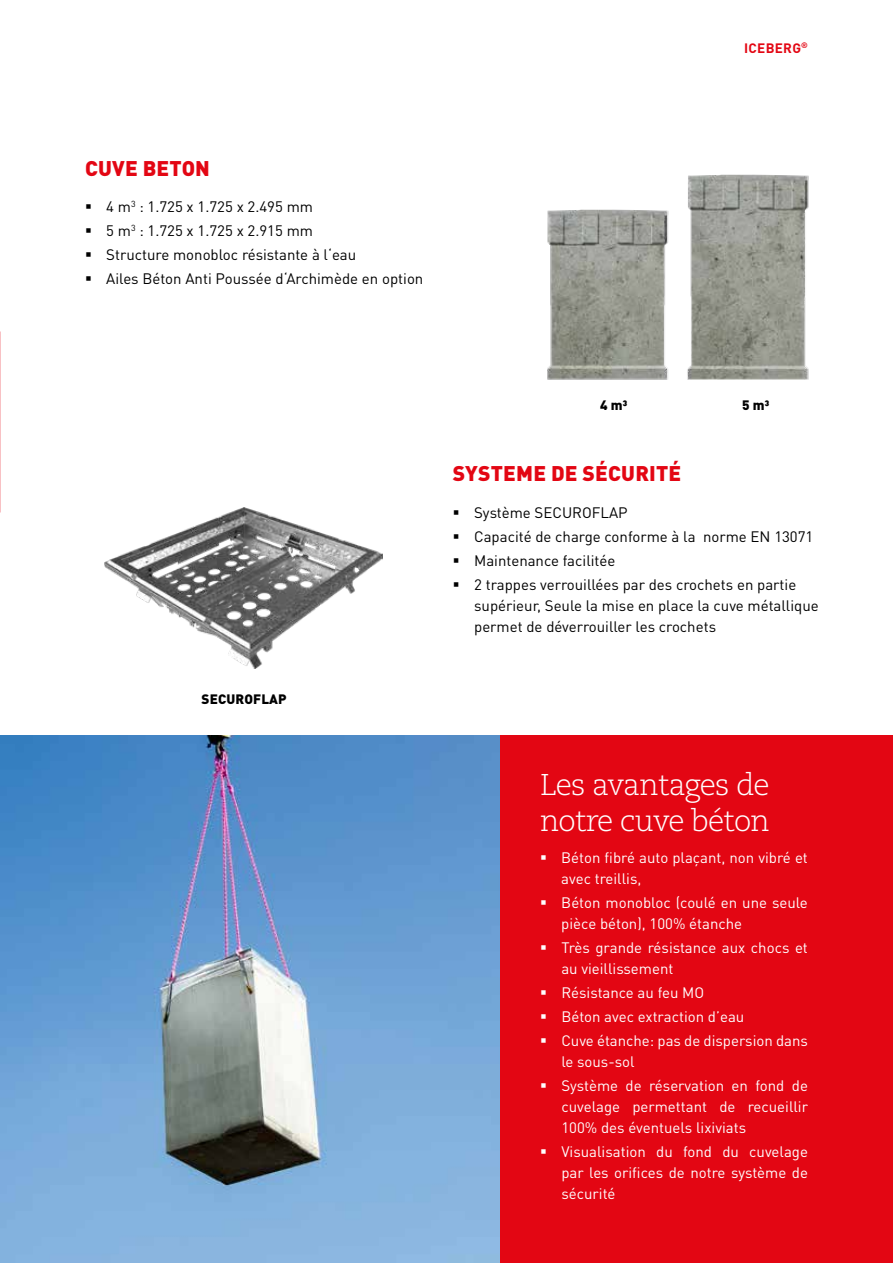
<style>
.page{position:relative;width:893px;height:1263px;background:#fff}
.page>*{position:absolute;margin:0;border:0;box-sizing:border-box;transform-origin:0 0}
.t1{font:300 30px/36px "Caecilia LT Std";letter-spacing:-.03em;color:#fff}
.t2{font:900 21px "DIN Pro";letter-spacing:.01em;color:#e30613}
.t3{font:15px/21px "DIN Pro";color:#fff}
.t4{font:15px/21px "DIN Pro";color:#000}
.t5{font:900 13.5px "DIN Pro";letter-spacing:.01em;color:#000}
.t6{font:700 13.5px "DIN Pro";letter-spacing:.02em;color:#e30613}
</style>
<div class="page">
<img style="left:547px;top:210px;width:24px;height:170px">
<img style="left:571px;top:174px;width:238px;height:206px">
<img style="left:105px;top:508px;width:277px;height:161px">
<div style="left:500px;top:736px;width:393px;height:527px;background:#e30613"></div>
<img style="left:0;top:736px;width:500px;height:527px">
<h2 class="t2" style="left:85px;top:154px;width:126px">CUVE BETON</h2>
<p class="t4" style="left:85px;top:196px;width:229px">▪ 4 m<sup>3</sup> : 1.725 x 1.725 x 2.495 mm</p>
<p class="t4" style="left:85px;top:220px;width:230px">▪ 5 m<sup>3</sup> : 1.725 x 1.725 x 2.915 mm</p>
<p class="t4" style="left:85px;top:244px;width:273px">▪ Structure monobloc résistante à l‘eau</p>
<p class="t4" style="left:85px;top:268px;width:340px">▪ Ailes Béton Anti Poussée d‘Archimède en option</p>
<p class="t6" style="left:744px;top:39px;width:65px">ICEBERG<sup>®</sup></p>
<p class="t5" style="left:202px;top:690px;width:87px">SECUROFLAP</p>
<p class="t5" style="left:600px;top:396px;width:29px">4 m³</p>
<p class="t5" style="left:742px;top:396px;width:29px">5 m³</p>
<h2 class="t2" style="left:453px;top:459px;width:230px">SYSTEME DE SÉCURITÉ</h2>
<p class="t4" style="left:453px;top:501px;width:176px">▪ Système SECUROFLAP</p>
<p class="t4" style="left:453px;top:525px;width:362px">▪ Capacité de charge conforme à la norme EN 13071</p>
<p class="t4" style="left:453px;top:549px;width:164px">▪ Maintenance facilitée</p>
<p class="t4" style="left:474px;top:573px;width:346px;text-indent:-21px">▪ 2 trappes verrouillées par des crochets en partie supérieur, Seule la mise en place la cuve métallique permet de déverrouiller les crochets</p>
<h1 class="t1" style="left:540px;top:767px;width:231px">Les avantages de notre cuve béton</h1>
<p class="t3" style="left:561px;top:847px;width:248px;text-indent:-21px">▪ Béton fibré auto plaçant, non vibré et avec treillis,</p>
<p class="t3" style="left:561px;top:892px;width:248px;text-indent:-21px">▪ Béton monobloc (coulé en une seule pièce béton), 100% étanche</p>
<p class="t3" style="left:561px;top:937px;width:248px;text-indent:-21px">▪ Très grande résistance aux chocs et au vieillissement</p>
<p class="t3" style="left:540px;top:982px;width:166px">▪ Résistance au feu MO</p>
<p class="t3" style="left:540px;top:1006px;width:206px">▪ Béton avec extraction d’eau</p>
<p class="t3" style="left:561px;top:1030px;width:248px;text-indent:-21px">▪ Cuve étanche: pas de dispersion dans le sous-sol</p>
<p class="t3" style="left:561px;top:1075px;width:248px;text-align:justify;text-indent:-21px">▪ Système de réservation en fond de cuvelage permettant de recueillir 100% des éventuels lixiviats</p>
<p class="t3" style="left:561px;top:1141px;width:248px;text-align:justify;text-indent:-21px">▪ Visualisation du fond du cuvelage par les orifices de notre système de sécurité</p>
</div>
